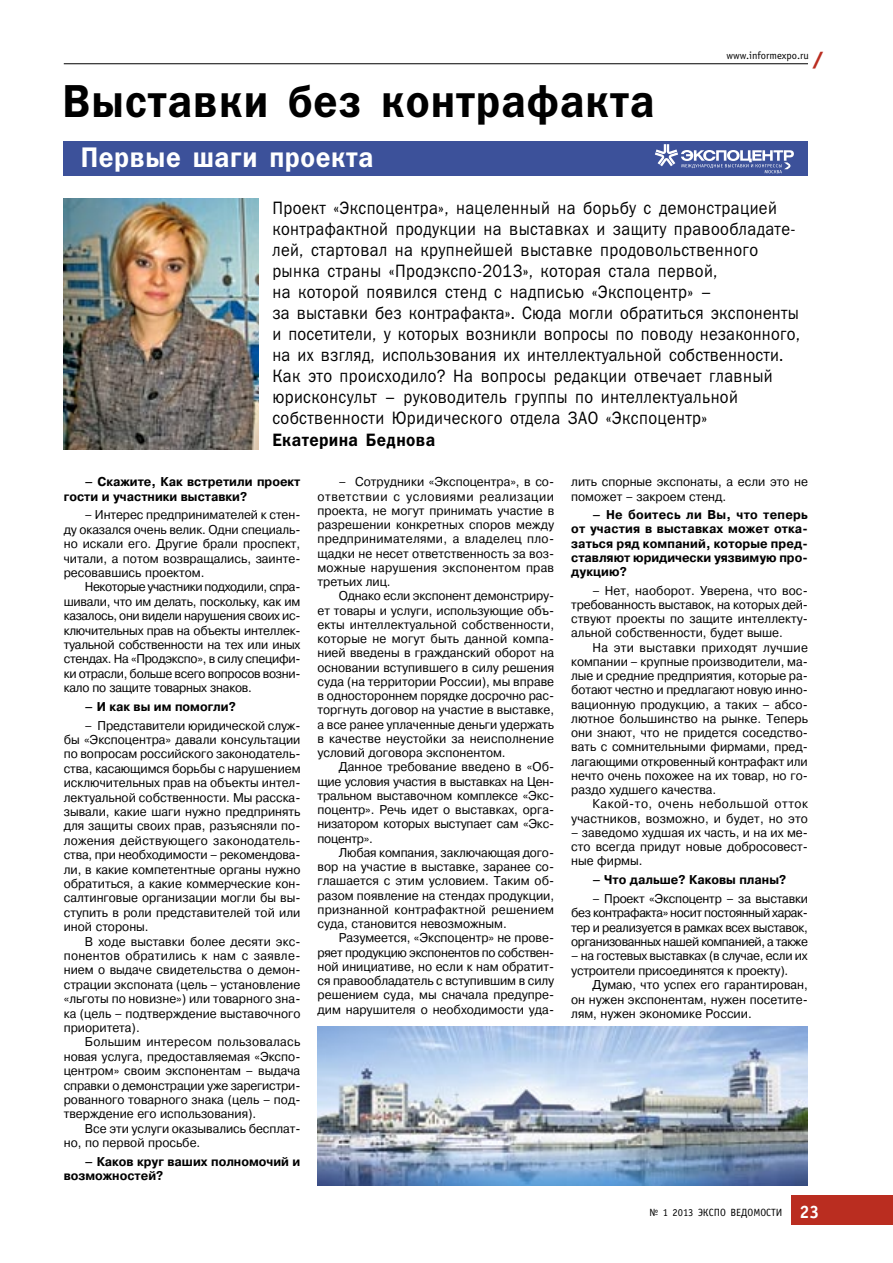
<style>
.page{position:relative;width:893px;height:1263px;background:#fff}
.page>*{position:absolute;margin:0;border:0;box-sizing:border-box;transform-origin:0 0}
.Заголовок_статьи_Frunklin_Demi{font:46.5px "Franklin Gothic Demi C";letter-spacing:.025em;color:#000;scale:.9 1}
.Заголовок_статьи_Frunklin_Demi-2{font:28.5px "Franklin Gothic Demi C";letter-spacing:.025em;color:#fff;scale:.9 1}
.Заголовок_статьи_Frunklin_Demi-3{font:18px/21px "Franklin Gothic Book C";letter-spacing:.025em;color:#000;scale:.9 1}
.Page_Number{font:700 18px "Officina Sans C";color:#fff}
.t1{font:700 18px "Futuris XC";color:#ba2d20;scale:1.2 1}
.Основной_текст_PragmC{font:12.75px/14.2px "Pragmatica C";color:#000;text-align:justify;scale:.95 1}
.Основной_текст_PragmC-2{font:700 12.75px/14.2px "Pragmatica C";color:#000;scale:.95 1}
.Основной_текст_PragmC-3{font:12.75px/14.4px "Pragmatica C";letter-spacing:-.02em;color:#000;scale:.95 1}
.Колонтитул{font:10.5px "Officina Sans C";color:#000}
.Рубрика{font:10.5px "Officina Sans C";color:#000}
.s1{font-family:"Franklin Gothic Demi C"}
</style>
<div class="page">
<div style="left:791px;top:1195px;width:102px;height:30px;background:#ba2d20"></div>
<hr style="left:64px;top:63px;width:744px;height:1px;background:#000">
<img style="left:64px;top:198px;width:195px;height:251px">
<div style="left:64px;top:141px;width:744px;height:34px;background:#3c519a"></div>
<svg style="left:655px;top:144px;width:139px;height:29px"></svg>
<img style="left:317px;top:1027px;width:491px;height:158px">
<p class="Заголовок_статьи_Frunklin_Demi" style="left:63px;top:75px;width:659px">Выставки без контрафакта</p>
<p class="Заголовок_статьи_Frunklin_Demi-2" style="left:81px;top:141px;width:327px">Первые шаги проекта</p>
<p class="Рубрика" style="left:726px;top:50px;width:84px">www.informexpo.ru</p>
<p class="t1" style="left:812px;top:49px;width:11px">/</p>
<p class="Заголовок_статьи_Frunklin_Demi-3" style="left:272px;top:198px;width:588px">Проект «Экспоцентра», нацеленный на борьбу с демонстрацией контрафактной продукции на выставках и защиту правообладате&shy;лей, стартовал на крупнейшей выставке продовольственного рынка страны «Продэкспо-2013», которая стала первой,<br>на которой появился стенд с надписью «Экспоцентр» –<br>за выставки без контрафакта». Сюда могли обратиться экспоненты и посетители, у которых возникли вопросы по поводу незаконного, на их взгляд, использования их интеллектуальной собственности.</p>
<p class="Заголовок_статьи_Frunklin_Demi-3" style="left:272px;top:365px;width:557px">Как это происходило? На вопросы редакции отвечает главный юрисконсульт – руководитель группы по интеллектуальной собственности Юридического отдела ЗАО «Экспоцентр» <span class="s1">Екатерина Беднова</span></p>
<p class="Основной_текст_PragmC" style="left:317px;top:475px;width:251px;text-indent:21px">– Сотрудники «Экспоцентра», в со&shy;ответствии с условиями реализации проекта, не могут принимать участие в разрешении конкретных споров между предпринимателями, а владелец пло&shy;щадки не несет ответственность за воз&shy;можные нарушения экспонентом прав третьих лиц.</p>
<p class="Основной_текст_PragmC" style="left:317px;top:589px;width:251px;text-indent:21px">Однако если экспонент демонстриру&shy;ет товары и услуги, использующие объ&shy;екты интеллектуальной собственности, которые не могут быть данной компа&shy;нией введены в гражданский оборот на основании вступившего в силу решения суда (на территории России), мы вправе в одностороннем порядке досрочно рас&shy;торгнуть договор на участие в выставке, а все ранее уплаченные деньги удержать в качестве неустойки за неисполнение условий договора экспонентом.</p>
<p class="Основной_текст_PragmC" style="left:317px;top:760px;width:251px;text-indent:21px">Данное требование введено в «Об&shy;щие условия участия в выставках на Цен&shy;тральном выставочном комплексе «Экс&shy;поцентр». Речь идет о выставках, орга&shy;низатором которых выступает сам «Экс&shy;поцентр».</p>
<p class="Основной_текст_PragmC" style="left:317px;top:846px;width:251px;text-indent:21px">Любая компания, заключающая дого&shy;вор на участие в выставке, заранее со&shy;глашается с этим условием. Таким об&shy;разом появление на стендах продукции, признанной контрафактной решением суда, становится невозможным.</p>
<p class="Основной_текст_PragmC" style="left:317px;top:931px;width:251px;text-indent:21px">Разумеется, «Экспоцентр» не прове&shy;ряет продукцию экспонентов по собствен&shy;ной инициативе, но если к нам обратит&shy;ся правообладатель с вступившим в силу решением суда, мы сначала предупре&shy;дим нарушителя о необходимости уда-</p>
<p class="Основной_текст_PragmC-2" style="left:64px;top:475px;width:251px;text-indent:21px">– Скажите, Как встретили проект гости и участники выставки?</p>
<p class="Основной_текст_PragmC" style="left:64px;top:508px;width:251px;text-indent:21px">– Интерес предпринимателей к стен&shy;ду оказался очень велик. Одни специаль&shy;но искали его. Другие брали проспект, читали, а потом возвращались, заинте&shy;ресовавшись проектом.</p>
<p class="Основной_текст_PragmC" style="left:64px;top:580px;width:251px;text-indent:21px">Некоторые участники подходили, спра&shy;шивали, что им делать, поскольку, как им казалось, они видели нарушения своих ис&shy;ключительных прав на объекты интеллек&shy;туальной собственности на тех или иных стендах. На «Продэкспо», в силу специфи&shy;ки отрасли, больше всего вопросов возни&shy;кало по защите товарных знаков.</p>
<p class="Основной_текст_PragmC-2" style="left:85px;top:700px;width:160px">– И как вы им помогли?</p>
<p class="Основной_текст_PragmC" style="left:64px;top:718px;width:251px;text-indent:21px">– Представители юридической служ&shy;бы «Экспоцентра» давали консультации по вопросам российского законодатель&shy;ства, касающимся борьбы с нарушением исключительных прав на объекты интел&shy;лектуальной собственности. Мы расска&shy;зывали, какие шаги нужно предпринять для защиты своих прав, разъясняли по&shy;ложения действующего законодатель&shy;ства, при необходимости – рекомендова&shy;ли, в какие компетентные органы нужно обратиться, а какие коммерческие кон&shy;салтинговые организации могли бы вы&shy;ступить в роли представителей той или иной стороны.</p>
<p class="Основной_текст_PragmC" style="left:64px;top:934px;width:251px;text-indent:21px">В ходе выставки более десяти экс&shy;понентов обратились к нам с заявле&shy;нием о выдаче свидетельства о демон&shy;страции экспоната (цель – установление «льготы по новизне») или товарного зна&shy;ка (цель – подтверждение выставочного приоритета).</p>
<p class="Основной_текст_PragmC" style="left:64px;top:1035px;width:251px;text-indent:21px">Большим интересом пользовалась новая услуга, предоставляемая «Экспо&shy;центром» своим экспонентам – выдача справки о демонстрации уже зарегистри&shy;рованного товарного знака (цель – под&shy;тверждение его использования).</p>
<p class="Основной_текст_PragmC" style="left:64px;top:1121px;width:251px;text-indent:21px">Все эти услуги оказывались бесплат&shy;но, по первой просьбе.</p>
<p class="Основной_текст_PragmC-2" style="left:64px;top:1154px;width:251px;text-indent:21px">– Каков круг ваших полномочий и возможностей?</p>
<p class="Основной_текст_PragmC" style="left:571px;top:475px;width:251px">лить спорные экспонаты, а если это не поможет – закроем стенд.</p>
<p class="Основной_текст_PragmC-2" style="left:571px;top:508px;width:251px;text-align:justify;text-indent:21px">– Не боитесь ли Вы, что теперь от участия в выставках может отка&shy;заться ряд компаний, которые пред&shy;ставляют юридически уязвимую про&shy;дукцию?</p>
<p class="Основной_текст_PragmC" style="left:571px;top:583px;width:251px;text-indent:21px">– Нет, наоборот. Уверена, что вос&shy;требованность выставок, на которых дей&shy;ствуют проекты по защите интеллекту&shy;альной собственности, будет выше.</p>
<p class="Основной_текст_PragmC" style="left:571px;top:640px;width:251px;text-indent:21px">На эти выставки приходят лучшие компании – крупные производители, ма&shy;лые и средние предприятия, которые ра&shy;ботают честно и предлагают новую инно&shy;вационную продукцию, а таких – абсо&shy;лютное большинство на рынке. Теперь они знают, что не придется соседство&shy;вать с сомнительными фирмами, пред&shy;лагающими откровенный контрафакт или нечто очень похожее на их товар, но го&shy;раздо худшего качества.</p>
<p class="Основной_текст_PragmC" style="left:571px;top:797px;width:251px;text-align:right">Какой-то, очень небольшой отток участников, возможно, и будет, но это</p>
<p class="Основной_текст_PragmC" style="left:571px;top:826px;width:251px">– заведомо худшая их часть, и на их ме&shy;сто всегда придут новые добросовест&shy;ные фирмы.</p>
<p class="Основной_текст_PragmC-2" style="left:592px;top:873px;width:205px">– Что дальше? Каковы планы?</p>
<p class="Основной_текст_PragmC" style="left:571px;top:891px;width:251px;text-indent:21px">– Проект «Экспоцентр – за выставки без контрафакта» носит постоянный харак&shy;тер и реализуется в рамках всех выставок, организованных нашей компанией, а также</p>
<p class="Основной_текст_PragmC-3" style="left:571px;top:949px;width:250px">– на гостевых выставках (в случае, если их устроители присоединятся к проекту).</p>
<p class="Основной_текст_PragmC" style="left:571px;top:978px;width:251px;text-indent:21px">Думаю, что успех его гарантирован, он нужен экспонентам, нужен посетите&shy;лям, нужен экономике России.</p>
<p class="Колонтитул" style="left:649px;top:1207px;width:135px">№ 1 2013 ЭКСПО ВЕДОМОСТИ</p>
<p class="Page_Number" style="left:799px;top:1201px;width:22px">23</p>
</div>
